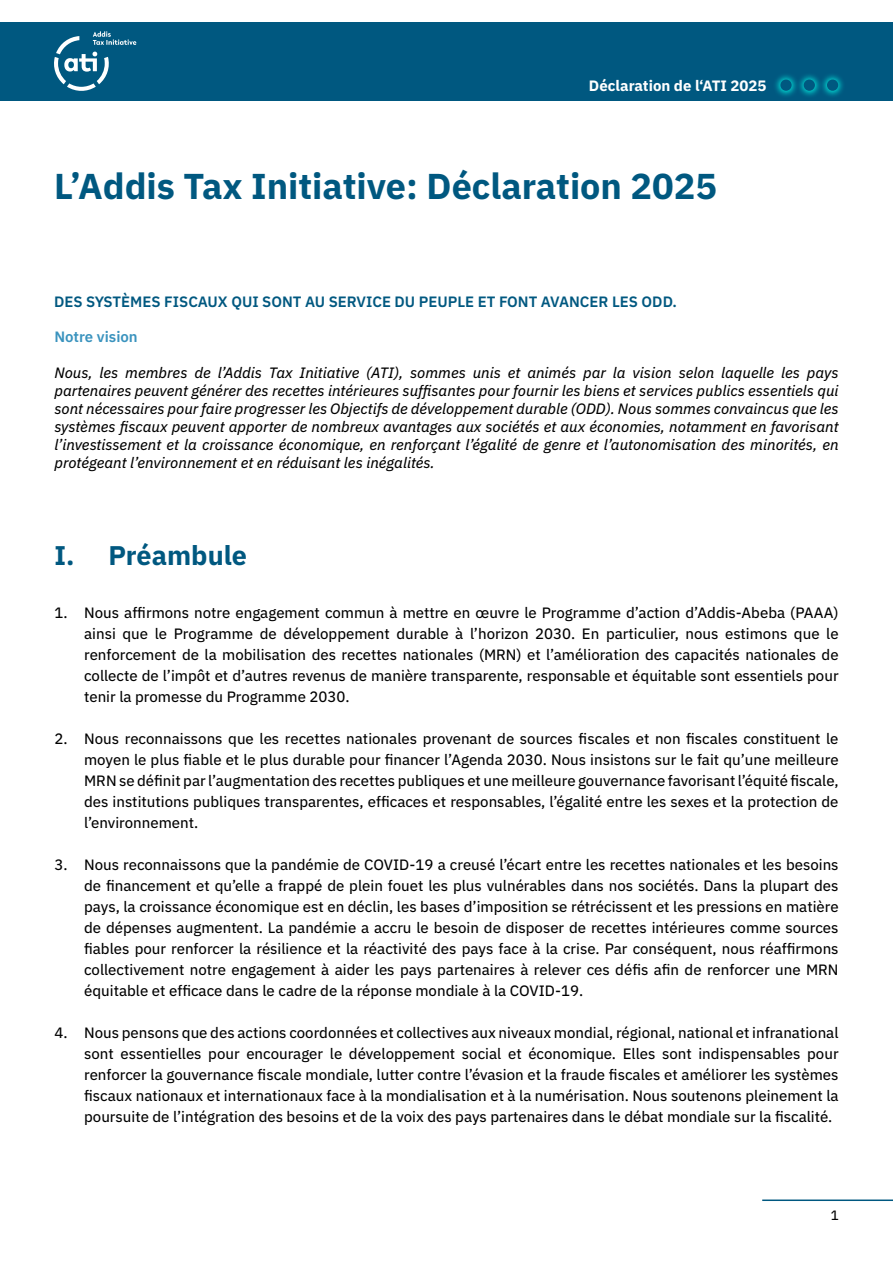
<style>
.page{position:relative;width:893px;height:1263px;background:#fff}
.page>*{position:absolute;margin:0;border:0;box-sizing:border-box;transform-origin:0 0}
.t1{font:700 36px "IBM Plex Sans";color:#005880}
.t2{font:700 27px "IBM Plex Sans";color:#005880}
.t3{font:15px/21px "IBM Plex Sans Text";color:#000;text-align:justify}
.t4{font:italic 15px/18px "IBM Plex Sans Text";color:#000;text-align:justify}
.t5{font:600 15px "IBM Plex Sans";color:#005880}
.t6{font:700 15px "IBM Plex Sans";color:#fff}
.t7{font:600 15px "IBM Plex Sans";color:#3a93be}
.t8{font:13.5px "IBM Plex Sans Text";color:#000}
</style>
<div class="page">
<div style="left:0;top:22px;width:893px;height:79px;background:#005880"></div>
<svg style="left:822px;top:74px;width:21px;height:22px"></svg>
<div style="left:827px;top:80px;width:11px;height:11px;background:#005880;border-radius:50%"></div>
<svg style="left:799px;top:74px;width:23px;height:22px"></svg>
<div style="left:804px;top:80px;width:11px;height:11px;background:#005880;border-radius:50%"></div>
<svg style="left:775px;top:75px;width:24px;height:21px"></svg>
<div style="left:780px;top:80px;width:12px;height:11px;background:#005880;border-radius:50%"></div>
<svg style="left:54px;top:31px;width:82px;height:60px"></svg>
<hr style="left:762px;top:1199px;width:131px;height:2px;background:#005880">
<p class="t6" style="left:589px;top:74px;width:179px">Déclaration de l‘ATI 2025</p>
<p class="t1" style="left:54px;top:158px;width:664px">L’Addis Tax Initiative: Déclaration 2025</p>
<p class="t5" style="left:54px;top:290px;width:624px">DES SYSTÈMES FISCAUX QUI SONT AU SERVICE DU PEUPLE ET FONT AVANCER LES ODD.</p>
<p class="t7" style="left:54px;top:325px;width:85px">Notre vision</p>
<p class="t4" style="left:54px;top:362px;width:786px">Nous, les membres de l’Addis Tax Initiative (ATI), sommes unis et animés par la vision selon laquelle les pays partenaires peuvent générer des recettes intérieures suffisantes pour fournir les biens et services publics essentiels qui sont nécessaires pour faire progresser les Objectifs de développement durable (ODD). Nous sommes convaincus que les systèmes fiscaux peuvent apporter de nombreux avantages aux sociétés et aux économies, notamment en favorisant l’investissement et la croissance économique, en renforçant l’égalité de genre et l’autonomisation des minorités, en protégeant l’environnement et en réduisant les inégalités.</p>
<p class="t2" style="left:54px;top:534px;width:194px">I. Préambule</p>
<p class="t3" style="left:84px;top:601px;width:756px;text-indent:-30px">1. Nous affirmons notre engagement commun à mettre en œuvre le Programme d’action d’Addis-Abeba (PAAA) ainsi que le Programme de développement durable à l’horizon 2030. En particulier, nous estimons que le renforcement de la mobilisation des recettes nationales (MRN) et l’amélioration des capacités nationales de collecte de l’impôt et d’autres revenus de manière transparente, responsable et équitable sont essentiels pour tenir la promesse du Programme 2030.</p>
<p class="t3" style="left:84px;top:727px;width:756px;text-indent:-30px">2. Nous reconnaissons que les recettes nationales provenant de sources fiscales et non fiscales constituent le moyen le plus fiable et le plus durable pour financer l’Agenda 2030. Nous insistons sur le fait qu’une meilleure MRN se définit par l’augmentation des recettes publiques et une meilleure gouvernance favorisant l’équité fiscale, des institutions publiques transparentes, efficaces et responsables, l’égalité entre les sexes et la protection de l’environnement.</p>
<p class="t3" style="left:84px;top:853px;width:756px;text-indent:-30px">3. Nous reconnaissons que la pandémie de COVID-19 a creusé l’écart entre les recettes nationales et les besoins de financement et qu’elle a frappé de plein fouet les plus vulnérables dans nos sociétés. Dans la plupart des pays, la croissance économique est en déclin, les bases d’imposition se rétrécissent et les pressions en matière de dépenses augmentent. La pandémie a accru le besoin de disposer de recettes intérieures comme sources fiables pour renforcer la résilience et la réactivité des pays face à la crise. Par conséquent, nous réaffirmons collectivement notre engagement à aider les pays partenaires à relever ces défis afin de renforcer une MRN équitable et efficace dans le cadre de la réponse mondiale à la COVID-19.</p>
<p class="t3" style="left:84px;top:1021px;width:756px;text-indent:-30px">4. Nous pensons que des actions coordonnées et collectives aux niveaux mondial, régional, national et infranational sont essentielles pour encourager le développement social et économique. Elles sont indispensables pour renforcer la gouvernance fiscale mondiale, lutter contre l’évasion et la fraude fiscales et améliorer les systèmes fiscaux nationaux et internationaux face à la mondialisation et à la numérisation. Nous soutenons pleinement la poursuite de l’intégration des besoins et de la voix des pays partenaires dans le débat mondiale sur la fiscalité.</p>
<p class="t8" style="left:831px;top:1204px;width:10px">1</p>
</div>
